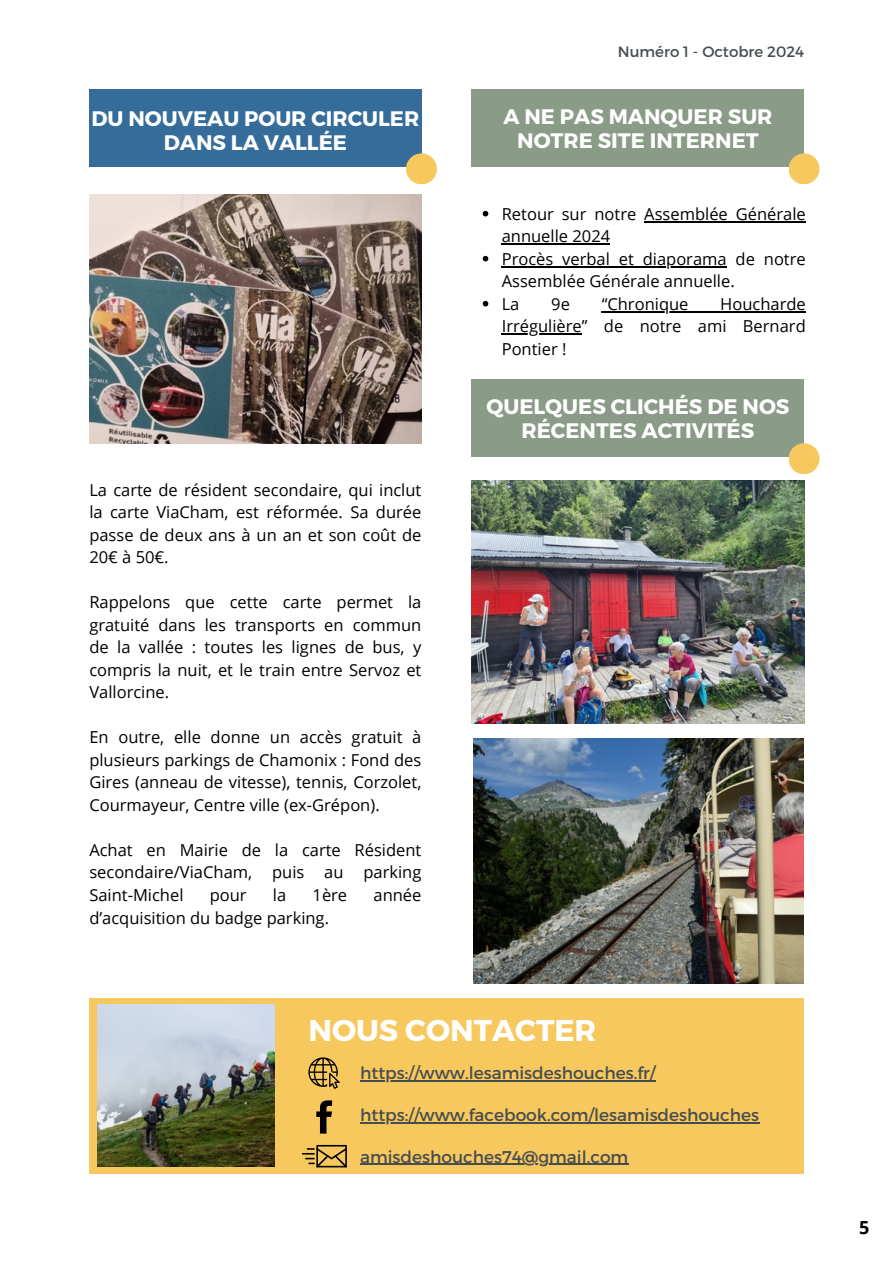
<style>
.page{position:relative;width:894px;height:1264px;background:#fff}
.page>*{position:absolute;margin:0;border:0;box-sizing:border-box;transform-origin:0 0}
.t1{font:700 30px "Montserrat";color:#fff}
.t2{font:700 21px/24.8px "Montserrat";color:#fff;text-align:center}
.t3{font:700 18px "Open Sans";color:#000}
.t4{font:16.95px "Montserrat";color:#464d50}
.t5{font:16.5px/22.5px "Open Sans";color:#000;text-align:justify}
.t6{font:15px "Montserrat";color:#464d50}
</style>
<div class="page">
<div style="left:89px;top:89px;width:332px;height:78px;background:#356c9a"></div>
<div style="left:406px;top:153px;width:31px;height:31px;background:#f7c85d;border-radius:50%"></div>
<img style="left:89px;top:195px;width:332px;height:248px">
<div style="left:89px;top:998px;width:714px;height:176px;background:#f7c85d"></div>
<img style="left:98px;top:1004px;width:176px;height:162px">
<svg style="left:308px;top:1057px;width:32px;height:31px"></svg>
<svg style="left:316px;top:1100px;width:16px;height:33px"></svg>
<svg style="left:302px;top:1144px;width:45px;height:23px"></svg>
<div style="left:472px;top:379px;width:331px;height:78px;background:#8a9c87"></div>
<div style="left:788px;top:443px;width:31px;height:31px;background:#f7c85d;border-radius:50%"></div>
<img style="left:472px;top:480px;width:331px;height:243px">
<img style="left:473px;top:739px;width:330px;height:244px">
<hr style="left:360px;top:1080px;width:295px;height:1px;background:#464d50">
<hr style="left:360px;top:1122px;width:399px;height:1px;background:#464d50">
<hr style="left:360px;top:1163px;width:268px;height:1px;background:#464d50">
<div style="left:472px;top:89px;width:331px;height:78px;background:#8a9c87"></div>
<div style="left:788px;top:153px;width:31px;height:31px;background:#f7c85d;border-radius:50%"></div>
<svg style="left:482px;top:211px;width:6px;height:5px"></svg>
<hr style="left:644px;top:221px;width:161px;height:1px;background:#000">
<hr style="left:501px;top:243px;width:109px;height:1px;background:#000">
<svg style="left:482px;top:256px;width:6px;height:5px"></svg>
<hr style="left:501px;top:266px;width:225px;height:1px;background:#000">
<svg style="left:482px;top:301px;width:6px;height:5px"></svg>
<hr style="left:601px;top:311px;width:204px;height:1px;background:#000">
<hr style="left:501px;top:333px;width:80px;height:1px;background:#000">
<p class="t2" style="left:91px;top:105px;width:329px">DU NOUVEAU POUR CIRCULER<br>DANS LA VALLÉE</p>
<p class="t5" style="left:89px;top:478px;width:333px">La carte de résident secondaire, qui inclut la carte ViaCham, est réformée. Sa durée passe de deux ans à un an et son coût de 20€ à 50€.</p>
<p class="t5" style="left:89px;top:590px;width:333px">Rappelons que cette carte permet la gratuité dans les transports en commun de la vallée : toutes les lignes de bus, y compris la nuit, et le train entre Servoz et Vallorcine.</p>
<p class="t5" style="left:89px;top:725px;width:333px">En outre, elle donne un accès gratuit à plusieurs parkings de Chamonix : Fond des Gires (anneau de vitesse), tennis, Corzolet, Courmayeur, Centre ville (ex-Grépon).</p>
<p class="t5" style="left:89px;top:838px;width:333px">Achat en Mairie de la carte Résident secondaire/ViaCham, puis au parking Saint-Michel</p>
<p class="t5" style="left:210px;top:883px;width:38px">pour</p>
<p class="t5" style="left:273px;top:883px;width:15px">la</p>
<p class="t5" style="left:312px;top:883px;width:36px">1ère</p>
<p class="t5" style="left:373px;top:883px;width:49px">année</p>
<p class="t5" style="left:89px;top:905px;width:241px">d’acquisition du badge parking.</p>
<p class="t6" style="left:617px;top:42px;width:188px">Numéro 1 - Octobre 2024</p>
<p class="t2" style="left:503px;top:103px;width:270px">A NE PAS MANQUER SUR<br>NOTRE SITE INTERNET</p>
<p class="t5" style="left:501px;top:202px;width:305px;text-align:left">Retour sur notre Assemblée Générale annuelle 2024<br>Procès verbal et diaporama de notre<br>Assemblée Générale annuelle.<br>La</p>
<p class="t5" style="left:501px;top:292px;width:305px;text-indent:218px">Houcharde Irrégulière” de notre ami Bernard Pontier !</p>
<p class="t5" style="left:551px;top:292px;width:20px">9e</p>
<p class="t5" style="left:601px;top:292px;width:88px">“Chronique</p>
<p class="t2" style="left:486px;top:392px;width:304px">QUELQUES CLICHÉS DE NOS<br>RÉCENTES ACTIVITÉS</p>
<h1 class="t1" style="left:308px;top:1010px;width:289px">NOUS CONTACTER</h1>
<p class="t4" style="left:360px;top:1062px;width:297px">https://www.lesamisdeshouches.fr/</p>
<p class="t4" style="left:360px;top:1103px;width:400px">https://www.facebook.com/lesamisdeshouches</p>
<p class="t4" style="left:360px;top:1145px;width:270px">amisdeshouches74@gmail.com</p>
<p class="t3" style="left:858px;top:1214px;width:12px">5</p>
</div>
